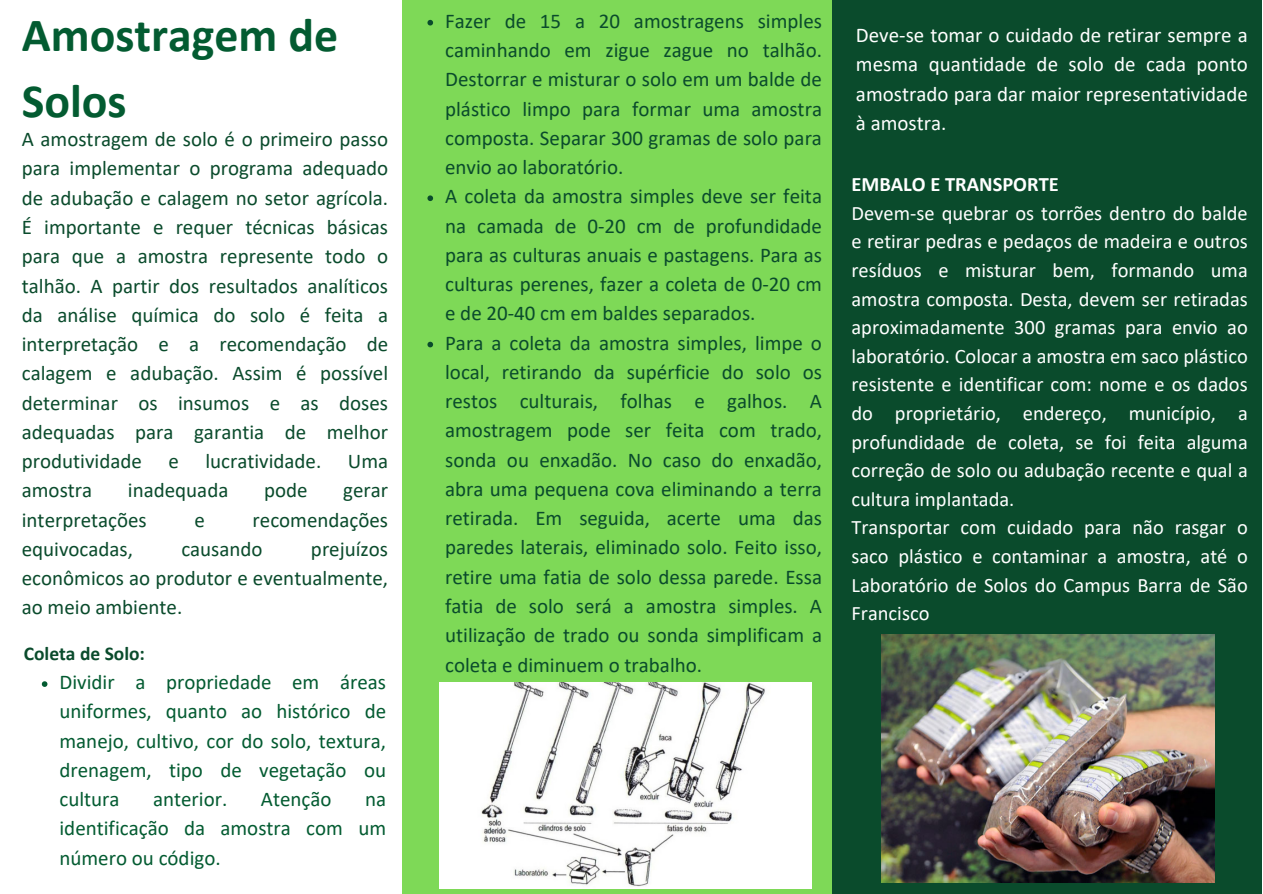
<style>
.page{position:relative;width:1263px;height:894px;background:#fff}
.page>*{position:absolute;margin:0;border:0;box-sizing:border-box;transform-origin:0 0}
.t1{font:700 47.85px/66.3px "Calibri";color:#035b31}
.t2{font:21px/29.2px "Calibri";color:#0a4b2c;text-align:justify}
.t3{font:21px/29.2px "Calibri";color:#035b31;text-align:justify}
.t4{font:21px/29.2px "Calibri";color:#fff;text-align:justify}
.t5{font:20.55px/28.5px "Calibri";color:#fff;text-align:justify}
.t6{font:700 20.55px "Calibri";color:#fff}
.t7{font:700 19.5px "Calibri";color:#0a4b2c}
</style>
<div class="page">
<div style="left:402px;top:0;width:443px;height:893px;background:#7ed957"></div>
<div style="left:833px;top:0;width:429px;height:893px;background:#0a4b2c"></div>
<img style="left:439px;top:682px;width:372px;height:206px">
<img style="left:882px;top:634px;width:332px;height:248px">
<svg style="left:42px;top:681px;width:5px;height:5px"></svg>
<svg style="left:427px;top:20px;width:6px;height:5px"></svg>
<svg style="left:427px;top:195px;width:6px;height:6px"></svg>
<svg style="left:427px;top:341px;width:6px;height:6px"></svg>
<p class="t1" style="left:22px;top:6px;width:318px">Amostragem de<br>Solos</p>
<p class="t2" style="left:22px;top:126px;width:368px">A amostragem de solo é o primeiro passo para implementar o programa adequado de adubação e calagem no setor agrícola.<br>É importante e requer técnicas básicas para que a amostra represente todo o talhão. A partir dos resultados analíticos da análise química do solo é feita a interpretação e a recomendação de calagem e adubação. Assim é possível determinar os insumos e as doses adequadas para garantia de melhor produtividade</p>
<p class="t2" style="left:168px;top:448px;width:12px">e</p>
<p class="t2" style="left:205px;top:448px;width:118px">lucratividade.</p>
<p class="t2" style="left:348px;top:448px;width:42px">Uma</p>
<p class="t2" style="left:22px;top:477px;width:72px">amostra</p>
<p class="t2" style="left:128px;top:477px;width:102px">inadequada</p>
<p class="t2" style="left:264px;top:477px;width:45px">pode</p>
<p class="t2" style="left:343px;top:477px;width:46px">gerar</p>
<p class="t2" style="left:22px;top:506px;width:127px">interpretações</p>
<p class="t2" style="left:194px;top:506px;width:12px">e</p>
<p class="t2" style="left:253px;top:506px;width:137px">recomendações</p>
<p class="t2" style="left:22px;top:536px;width:113px">equivocadas,</p>
<p class="t2" style="left:181px;top:536px;width:83px">causando</p>
<p class="t2" style="left:22px;top:536px;width:368px;text-indent:289px">prejuízos econômicos ao produtor e eventualmente, ao meio ambiente.</p>
<p class="t7" style="left:24px;top:645px;width:123px">Coleta de Solo:</p>
<p class="t3" style="left:60px;top:669px;width:328px">Dividir a propriedade em áreas uniformes, quanto ao histórico de manejo, cultivo, cor do solo, textura, drenagem, tipo de vegetação ou cultura</p>
<p class="t3" style="left:153px;top:786px;width:76px">anterior.</p>
<p class="t3" style="left:261px;top:786px;width:72px">Atenção</p>
<p class="t3" style="left:60px;top:786px;width:328px;text-indent:306px">na identificação da amostra com um número ou código.</p>
<p class="t2" style="left:445px;top:8px;width:378px">Fazer de 15 a 20 amostragens simples caminhando em zigue zague no talhão.<br>Destorrar e misturar o solo em um balde de plástico limpo para formar uma amostra composta. Separar 300 gramas de solo para envio ao laboratório.</p>
<p class="t2" style="left:445px;top:183px;width:378px">A coleta da amostra simples deve ser feita na camada de 0-20 cm de profundidade para as culturas anuais e pastagens. Para as culturas perenes, fazer a coleta de 0-20 cm e de 20-40 cm em baldes separados.</p>
<p class="t2" style="left:445px;top:329px;width:378px">Para a coleta da amostra simples, limpe o local, retirando da supérficie do solo os restos culturais, folhas e galhos. A amostragem pode ser feita com trado, sonda ou enxadão. No caso do enxadão, abra uma pequena cova eliminando a terra retirada. Em seguida, acerte uma das paredes laterais, eliminado solo. Feito isso, retire uma fatia de solo dessa parede. Essa fatia de solo será a amostra simples. A utilização de trado ou sonda simplificam a coleta e diminuem o trabalho.</p>
<p class="t4" style="left:856px;top:22px;width:393px">Deve-se tomar o cuidado de retirar sempre a mesma quantidade de solo de cada ponto amostrado para dar maior representatividade à amostra.</p>
<p class="t6" style="left:851px;top:176px;width:209px">EMBALO E TRANSPORTE</p>
<p class="t5" style="left:851px;top:200px;width:398px">Devem-se quebrar os torrões dentro do balde e retirar pedras e pedaços de madeira e outros resíduos e misturar bem, formando uma amostra composta. Desta, devem ser retiradas aproximadamente 300 gramas para envio ao laboratório. Colocar a amostra em saco plástico resistente e identificar com: nome e os dados do proprietário, endereço, município, a profundidade de coleta, se foi feita alguma correção de solo ou adubação recente e qual a cultura implantada.</p>
<p class="t5" style="left:851px;top:515px;width:398px">Transportar com cuidado para não rasgar o saco plástico e contaminar a amostra, até o Laboratório de Solos do Campus Barra de São Francisco</p>
</div>
